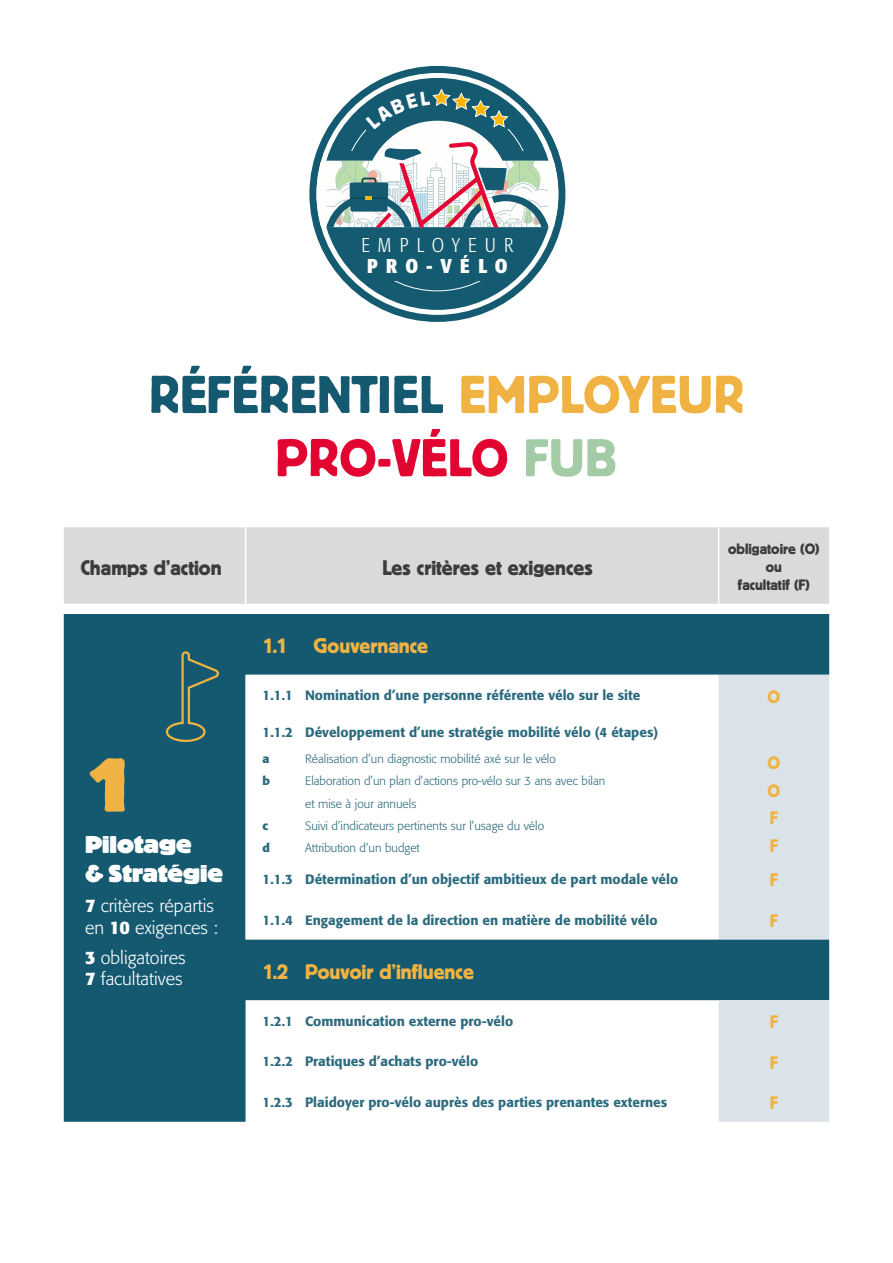
<style>
.page{position:relative;width:893px;height:1263px;background:#fff}
.page>*{position:absolute;margin:0;border:0;box-sizing:border-box;transform-origin:0 0}
.t1{font:800 75px "Block BE";color:#f0b343}
.t2{font:52.65px/63.3px "Block BE";letter-spacing:.02em;color:#145970;text-align:center}
.t3{font:800 24px/28.8px "Block BE";color:#fff}
.t4{font:21px "Block BE";color:#3c3c3b}
.t5{font:21px "Block BE";color:#f0b343}
.t6{font:300 condensed 19.8px "Formata";letter-spacing:.42em;color:#fefefc}
.t7{font:700 condensed 19.8px "Formata";letter-spacing:.41em;color:#fefefc}
.t8{font:300 18px/21.6px "Formata";color:#fff}
.t9{font:18px/27.9px "Block BE";color:#f0b343}
.t10{font:15px/18px "Block BE";color:#3c3c3b;text-align:center}
.t11{font:500 13.5px "Formata";color:#2c6a7e}
.t12{font:300 12px/22.4px "Formata";color:#2c6a7e}
.t13{font:700 12px "Formata";color:#2c6a7e}
.s1{color:#f0b343}
.s2{color:#e30531}
.s3{color:#a2cba6}
.s4{font-weight:700}
</style>
<div class="page">
<div style="left:309px;top:66px;width:256px;height:256px;background:#145a71;border-radius:50%"></div>
<svg style="left:396px;top:282px;width:83px;height:9px"></svg>
<div style="left:64px;top:527px;width:765px;height:77px;background:#dadada"></div>
<svg style="left:64px;top:614px;width:765px;height:508px;fill:#145970"></svg>
<svg style="left:246px;top:675px;width:473px;height:264px"></svg>
<svg style="left:719px;top:675px;width:110px;height:447px;background:#bfd1d7"></svg>
<hr style="left:245px;top:527px;width:1px;height:77px;background:#fff">
<hr style="left:718px;top:527px;width:1px;height:77px;background:#fff">
<svg style="left:165px;top:650px;width:55px;height:93px;background:#2d636a"></svg>
<svg style="left:317px;top:84px;width:241px;height:143px"></svg>
<h3 class="t6" style="left:361px;top:234px;width:154px">EMPLOYEUR</h3>
<h3 class="t7" style="left:367px;top:254px;width:142px">PRO-VÉLO</h3>
<h2 class="t2" style="left:149px;top:361px;width:596px">RÉFÉRENTIEL <span class="s1">EMPLOYEUR<br></span><span class="s2">PRO-VÉLO</span> <span class="s3">FUB</span></h2>
<h3 class="t4" style="left:81px;top:555px;width:142px">Champs d’action</h3>
<h3 class="t4" style="left:382px;top:555px;width:212px">Les critères et exigences</h3>
<p class="t10" style="left:728px;top:539px;width:93px">obligatoire (O) ou<br>facultatif (F)</p>
<h1 class="t1" style="left:85px;top:744px;width:48px">1</h1>
<h3 class="t3" style="left:85px;top:830px;width:140px">Pilotage<br>&amp; Stratégie</h3>
<h3 class="t8" style="left:85px;top:895px;width:134px"><span class="s4">7</span> critères répartis en <span class="s4">10</span> exigences :</h3>
<h3 class="t8" style="left:85px;top:947px;width:102px"><span class="s4">3</span> obligatoires<br><span class="s4">7</span> facultatives</h3>
<h3 class="t5" style="left:263px;top:634px;width:167px">1.1 Gouvernance</h3>
<p class="t11" style="left:263px;top:687px;width:379px">1.1.1 Nomination d’une personne référente vélo sur le site</p>
<h3 class="t9" style="left:767px;top:682px;width:14px">O</h3>
<p class="t11" style="left:263px;top:724px;width:397px">1.1.2 Développement d’une stratégie mobilité vélo (4 étapes)</p>
<p class="t13" style="left:263px;top:751px;width:8px">a</p>
<p class="t12" style="left:305px;top:748px;width:252px">Réalisation d’un diagnostic mobilité axé sur le vélo</p>
<p class="t13" style="left:263px;top:773px;width:9px">b</p>
<p class="t12" style="left:305px;top:770px;width:302px">Elaboration d’un plan d’actions pro-vélo sur 3 ans avec bilan et mise à jour annuels</p>
<p class="t13" style="left:263px;top:818px;width:7px">c</p>
<p class="t12" style="left:305px;top:815px;width:241px">Suivi d’indicateurs pertinents sur l’usage du vélo</p>
<p class="t13" style="left:263px;top:840px;width:9px">d</p>
<p class="t12" style="left:305px;top:837px;width:116px">Attribution d’un budget</p>
<h3 class="t9" style="left:767px;top:748px;width:14px">O<br>O<br>F<br>F</h3>
<p class="t11" style="left:263px;top:871px;width:417px">1.1.3 Détermination d’un objectif ambitieux de part modale vélo</p>
<h3 class="t9" style="left:770px;top:865px;width:10px">F</h3>
<p class="t11" style="left:263px;top:911px;width:396px">1.1.4 Engagement de la direction en matière de mobilité vélo</p>
<h3 class="t9" style="left:770px;top:906px;width:10px">F</h3>
<h3 class="t5" style="left:263px;top:960px;width:213px">1.2 Pouvoir d’influence</h3>
<p class="t11" style="left:263px;top:1013px;width:252px">1.2.1 Communication externe pro-vélo</p>
<h3 class="t9" style="left:770px;top:1007px;width:10px">F</h3>
<p class="t11" style="left:263px;top:1053px;width:217px">1.2.2 Pratiques d’achats pro-vélo</p>
<h3 class="t9" style="left:770px;top:1048px;width:10px">F</h3>
<p class="t11" style="left:263px;top:1094px;width:406px">1.2.3 Plaidoyer pro-vélo auprès des parties prenantes externes</p>
<h3 class="t9" style="left:770px;top:1088px;width:10px">F</h3>
</div>
